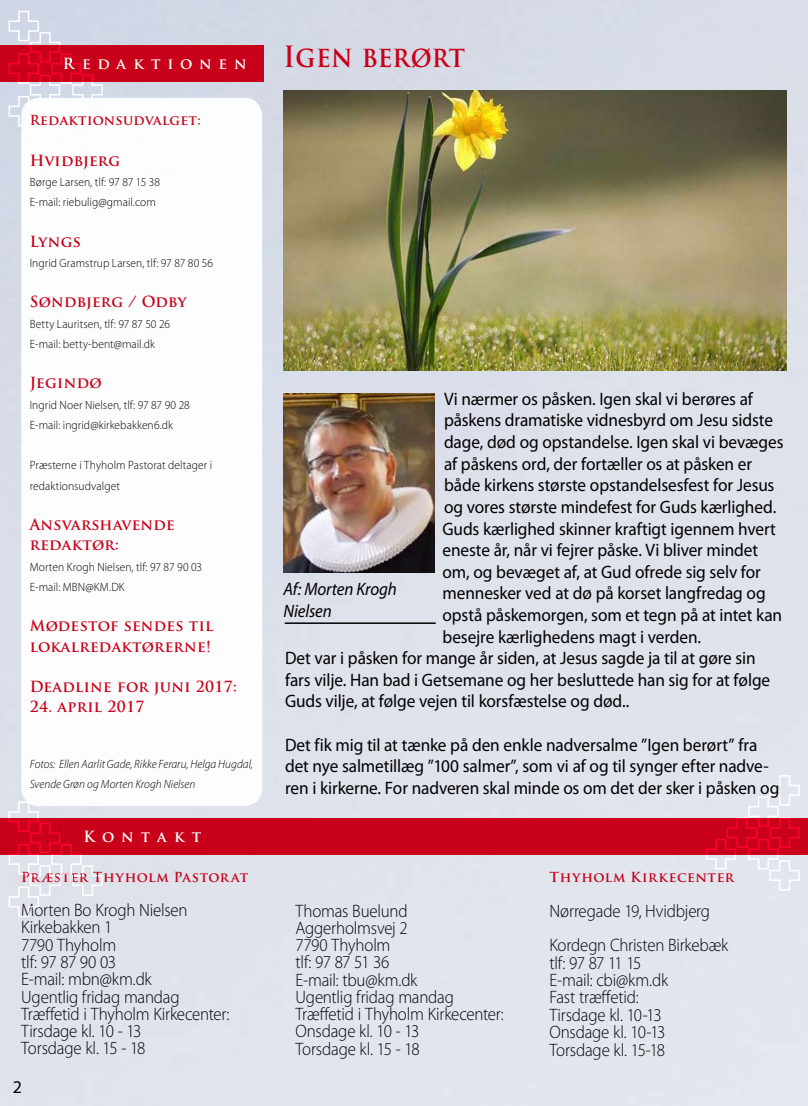
<style>
.page{position:relative;width:808px;height:1106px;background:#fff}
.page>*{position:absolute;margin:0;border:0;box-sizing:border-box;transform-origin:0 0}
.t1{font:700 28.5px "Trajan Pro";letter-spacing:.005em;color:#c90019;scale:.9 1}
.t2{font:18px/21.6px "Myriad Pro";letter-spacing:-.005em;color:#000;scale:.96 1}
.t3{font:300 18px/17.2px "Myriad Pro";letter-spacing:-.01em;color:#000;scale:.94 1}
.t4{font:italic 18px/21.6px "Myriad Pro";letter-spacing:-.005em;color:#000;scale:.94 1}
.t5{font:18px "Myriad Pro";letter-spacing:-.005em;color:#000}
.t6{font:700 15px/20.2px "Trajan Pro";letter-spacing:.025em;color:#c90019}
.t7{font:700 15px "Trajan Pro";letter-spacing:.46em;color:#fff}
.t8{font:700 13.5px "Trajan Pro";letter-spacing:.025em;color:#c90019}
.t9{font:700 13.5px "Trajan Pro";letter-spacing:.05em;color:#c90019}
.t10{font:300 12px/20.2px "Myriad Pro";letter-spacing:.005em;color:#000;scale:.96 1}
.t11{font:italic 300 12px/20.2px "Myriad Pro";letter-spacing:.005em;color:#000;scale:.96 1}
</style>
<div class="page">
<img style="left:0;top:0;width:808px;height:1106px">
<div style="left:21px;top:98px;width:241px;height:708px;background:#fff;border-radius:18px"></div>
<div style="left:0;top:818px;width:808px;height:36px;background:#c90019"></div>
<div style="left:0;top:45px;width:264px;height:36px;background:#c90019"></div>
<svg style="left:8px;top:10px;width:96px;height:117px"></svg>
<svg style="left:705px;top:774px;width:96px;height:117px"></svg>
<img style="left:283px;top:90px;width:504px;height:280px">
<img style="left:283px;top:393px;width:151px;height:180px">
<hr style="left:285px;top:622px;width:151px;height:2px;background:#000">
<svg style="left:8px;top:800px;width:96px;height:117px"></svg>
<p class="t7" style="left:63px;top:54px;width:185px">Redaktionen</p>
<p class="t8" style="left:30px;top:112px;width:173px">Redaktionsudvalget:</p>
<p class="t6" style="left:30px;top:150px;width:92px">Hvidbjerg</p>
<p class="t10" style="left:30px;top:171px;width:137px">Børge Larsen, tlf: 97 87 15 38<br>E-mail: riebulig@gmail.com</p>
<p class="t6" style="left:30px;top:231px;width:53px">Lyngs</p>
<p class="t10" style="left:30px;top:252px;width:192px">Ingrid Gramstrup Larsen, tlf: 97 87 80 56</p>
<p class="t6" style="left:30px;top:292px;width:158px">Søndbjerg / Odby</p>
<p class="t10" style="left:30px;top:313px;width:148px">Betty Lauritsen, tlf: 97 87 50 26<br>E-mail: betty-bent@mail.dk</p>
<p class="t6" style="left:30px;top:373px;width:74px">Jegindø</p>
<p class="t10" style="left:30px;top:394px;width:168px">Ingrid Noer Nielsen, tlf: 97 87 90 28<br>E-mail: ingrid@kirkebakken6.dk</p>
<p class="t10" style="left:30px;top:455px;width:191px">Præsterne i Thyholm Pastorat deltager i redaktionsudvalget</p>
<p class="t6" style="left:30px;top:515px;width:147px">Ansvarshavende redaktør:</p>
<p class="t10" style="left:30px;top:556px;width:181px">Morten Krogh Nielsen, tlf: 97 87 90 03<br>E-mail: MBN@KM.DK</p>
<p class="t6" style="left:30px;top:616px;width:185px">Mødestof sendes til lokalredaktørerne!</p>
<p class="t6" style="left:30px;top:677px;width:209px">Deadline for juni 2017:</p>
<p class="t6" style="left:30px;top:697px;width:116px">24. april 2017</p>
<p class="t11" style="left:30px;top:753px;width:234px">Fotos: Ellen Aarlit Gade, Rikke Feraru, Helga Hugdal,<br>Svende Grøn og Morten Krogh Nielsen</p>
<p class="t7" style="left:84px;top:827px;width:119px">Kontakt</p>
<h1 class="t1" style="left:283px;top:39px;width:203px">Igen berørt</h1>
<p class="t2" style="left:444px;top:388px;width:323px">Vi nærmer os påsken. Igen skal vi berøres af</p>
<p class="t2" style="left:444px;top:409px;width:344px">påskens dramatiske vidnesbyrd om Jesu sidste</p>
<p class="t2" style="left:444px;top:431px;width:355px">dage, død og opstandelse. Igen skal vi bevæges</p>
<p class="t2" style="left:444px;top:452px;width:322px">af påskens ord, der fortæller os at påsken er</p>
<p class="t2" style="left:444px;top:474px;width:346px">både kirkens største opstandelsesfest for Jesus</p>
<p class="t2" style="left:444px;top:496px;width:348px">og vores største mindefest for Guds kærlighed.</p>
<p class="t2" style="left:442px;top:517px;width:349px">Guds kærlighed skinner kraftigt igennem hvert</p>
<p class="t2" style="left:442px;top:539px;width:330px">eneste år, når vi fejrer påske. Vi bliver mindet</p>
<p class="t2" style="left:442px;top:560px;width:333px">om, og bevæget af, at Gud ofrede sig selv for</p>
<p class="t2" style="left:442px;top:582px;width:338px">mennesker ved at dø på korset langfredag og</p>
<p class="t2" style="left:442px;top:604px;width:355px">opstå påskemorgen, som et tegn på at intet kan</p>
<p class="t2" style="left:442px;top:625px;width:271px">besejre kærlighedens magt i verden.</p>
<p class="t2" style="left:285px;top:647px;width:492px">Det var i påsken for mange år siden, at Jesus sagde ja til at gøre sin</p>
<p class="t2" style="left:285px;top:668px;width:507px">fars vilje. Han bad i Getsemane og her besluttede han sig for at følge</p>
<p class="t2" style="left:285px;top:690px;width:360px">Guds vilje, at følge vejen til korsfæstelse og død..</p>
<p class="t2" style="left:285px;top:733px;width:516px">Det fik mig til at tænke på den enkle nadversalme ”Igen berørt” fra det nye salmetillæg ”100 salmer”, som vi af og til synger efter nadve&shy;ren i kirkerne. For nadveren skal minde os om det der sker i påsken og</p>
<p class="t4" style="left:283px;top:578px;width:122px">Af: Morten Krogh<br>Nielsen</p>
<p class="t8" style="left:21px;top:869px;width:229px">Pr æster Thyholm Pastorat</p>
<p class="t3" style="left:21px;top:901px;width:223px">Morten Bo Krogh Nielsen<br>Kirkebakken 1<br>7790 Thyholm<br>tlf: 97 87 90 03<br>E-mail: mbn@km.dk<br>Ugentlig fridag mandag<br>Træffetid i Thyholm Kirkecenter:<br>Tirsdage kl. 10 - 13<br>Torsdage kl. 15 - 18</p>
<p class="t3" style="left:296px;top:901px;width:223px">Thomas Buelund<br>Aggerholmsvej 2<br>7790 Thyholm<br>tlf: 97 87 51 36<br>E-mail: tbu@km.dk<br>Ugentlig fridag mandag<br>Træffetid i Thyholm Kirkecenter:<br>Onsdage kl. 10 - 13<br>Torsdage kl. 15 - 18</p>
<p class="t5" style="left:13px;top:1076px;width:11px">2</p>
<p class="t9" style="left:549px;top:869px;width:186px">Thyholm Kirkecenter</p>
<p class="t3" style="left:549px;top:893px;width:192px;line-height:34.5px">Nørregade 19, Hvidbjerg<br>Kordegn Christen Birkebæk</p>
<p class="t3" style="left:549px;top:953px;width:128px">tlf: 97 87 11 15<br>E-mail: cbi@km.dk<br>Fast træffetid:<br>Tirsdage kl. 10-13<br>Onsdage kl. 10-13<br>Torsdage kl. 15-18</p>
</div>
